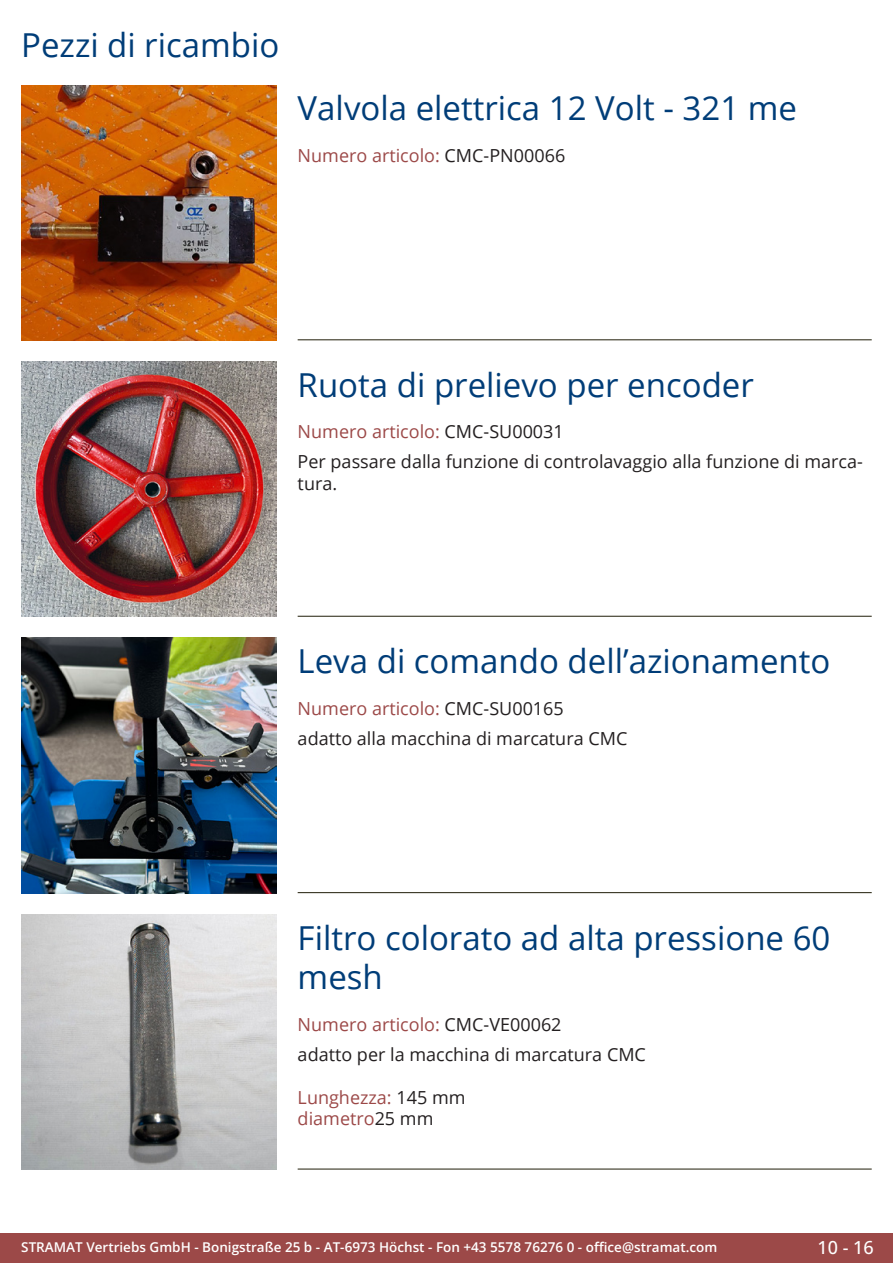
<style>
.page{position:relative;width:893px;height:1263px;background:#fff}
.page>*{position:absolute;margin:0;border:0;box-sizing:border-box;transform-origin:0 0}
.Produkttitel{font:33px/39.6px "Open Sans";color:#003d78}
.RastTitel{font:33px "Open Sans";color:#003d78}
.Beschreibung_Text{font:18px/21.6px "Open Sans";color:#231f20}
.TechDaten_Überschrif{font:18px "Open Sans";color:#9c4948}
.Beschreibung_Text-2{font:18px/21.6px "Open Sans";color:#9c4948}
.t1{font:500 18px "Open Sans";color:#fff}
.t2{font:600 13.5px "Open Sans";color:#fff}
.s1{color:#231f20}
</style>
<div class="page">
<div style="left:0;top:1233px;width:893px;height:30px;background:#9c4948"></div>
<hr style="left:298px;top:340px;width:574px;height:1px;background:#201d08">
<hr style="left:298px;top:616px;width:574px;height:1px;background:#201d08">
<hr style="left:298px;top:892px;width:574px;height:1px;background:#201d08">
<hr style="left:298px;top:1169px;width:574px;height:1px;background:#201d08">
<img style="left:21px;top:85px;width:255px;height:255px">
<img style="left:21px;top:361px;width:255px;height:256px">
<img style="left:21px;top:638px;width:255px;height:255px">
<img style="left:21px;top:914px;width:255px;height:255px">
<p class="RastTitel" style="left:21px;top:22px;width:260px">Pezzi di ricambio</p>
<p class="Produkttitel" style="left:298px;top:88px;width:501px">Valvola elettrica 12 Volt - 321 me</p>
<p class="TechDaten_Überschrif" style="left:298px;top:143px;width:269px">Numero articolo: <span class="s1">CMC-PN00066</span></p>
<p class="Produkttitel" style="left:298px;top:364px;width:458px">Ruota di prelievo per encoder</p>
<p class="TechDaten_Überschrif" style="left:298px;top:420px;width:268px">Numero articolo: <span class="s1">CMC-SU00031</span></p>
<p class="Beschreibung_Text" style="left:298px;top:450px;width:565px">Per passare dalla funzione di controlavaggio alla funzione di marca&shy;tura.</p>
<p class="Produkttitel" style="left:298px;top:640px;width:534px">Leva di comando dell’azionamento</p>
<p class="TechDaten_Überschrif" style="left:298px;top:696px;width:268px">Numero articolo: <span class="s1">CMC-SU00165</span></p>
<p class="Beschreibung_Text" style="left:298px;top:727px;width:331px">adatto alla macchina di marcatura CMC</p>
<p class="Produkttitel" style="left:298px;top:917px;width:534px">Filtro colorato ad alta pressione 60 mesh</p>
<p class="TechDaten_Überschrif" style="left:298px;top:1012px;width:265px">Numero articolo: <span class="s1">CMC-VE00062</span></p>
<p class="Beschreibung_Text" style="left:298px;top:1043px;width:350px">adatto per la macchina di marcatura CMC</p>
<p class="Beschreibung_Text-2" style="left:298px;top:1086px;width:169px">Lunghezza: <span class="s1">145 mm </span>diametro<span class="s1">25 mm</span></p>
<p class="t2" style="left:21px;top:1238px;width:698px">STRAMAT Vertriebs GmbH - Bonigstraße 25 b - AT-6973 Höchst - Fon +43 5578 76276 0 - office@stramat.com</p>
<p class="t1" style="left:817px;top:1234px;width:58px">10 - 16</p>
</div>
